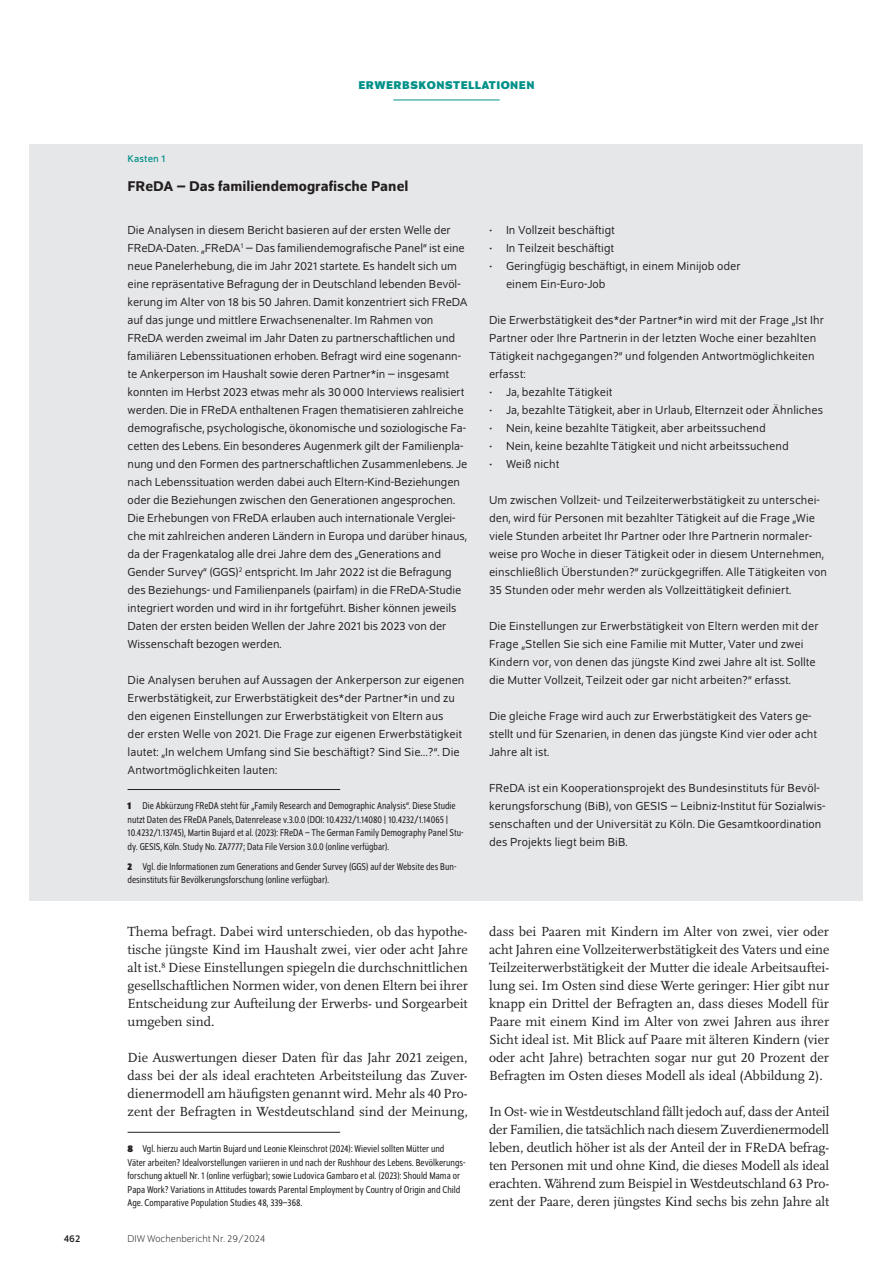
<style>
.page{position:relative;width:893px;height:1263px;background:#fff}
.page>*{position:absolute;margin:0;border:0;box-sizing:border-box;transform-origin:0 0}
.t1{font:500 15px "Schumpeter";color:#231f20}
.t2{font:13.8px/18px "Scala Pro";color:#231f20;text-align:justify}
.t3{font:12.3px/18px "Schumpeter Blond";letter-spacing:.005em;color:#231f20}
.t4{font:700 12px "Schumpeter";letter-spacing:.04em;color:#009188}
.t5{font:semi-condensed 10.5px/13.5px "Schumpeter Blond";color:#231f20}
.t6{font:300 10.5px "Schumpeter";color:#231f20}
.t7{font:10.5px "Schumpeter";letter-spacing:.01em;color:#009188}
.t8{font:10.5px "Schumpeter";color:#231f20}
.s1{font-family:"Schumpeter";font-weight:700}
</style>
<div class="page">
<hr style="left:393px;top:100px;width:107px;height:1px;background:#009188">
<hr style="left:128px;top:1132px;width:212px;height:1px;background:#231f20">
<div style="left:30px;top:144px;width:833px;height:756px;background:#e6e7e9"></div>
<hr style="left:128px;top:789px;width:212px;height:1px;background:#231f20">
<p class="t4" style="left:358px;top:79px;width:178px">ERWERBSKONSTELLATIONEN</p>
<p class="t7" style="left:128px;top:153px;width:39px">Kasten 1</p>
<p class="t1" style="left:128px;top:178px;width:282px">FReDA – Das familiendemografische Panel</p>
<p class="t3" style="left:128px;top:221px;width:342px">Die Analysen in diesem Bericht basieren auf der ersten Welle der FReDA-Daten. „FReDA<sup>1</sup> – Das familiendemografische Panel“ ist eine neue Panelerhebung, die im Jahr 2021 startete. Es handelt sich um eine repräsentative Befragung der in Deutschland lebenden Bevöl&shy;kerung im Alter von 18 bis 50 Jahren. Damit konzentriert sich FReDA auf das junge und mittlere Erwachsenenalter. Im Rahmen von FReDA werden zweimal im Jahr Daten zu partnerschaftlichen und familiären Lebenssituationen erhoben. Befragt wird eine sogenann&shy;te Ankerperson im Haushalt sowie deren Partner*in – insgesamt konnten im Herbst 2023 etwas mehr als 30000 Interviews realisiert werden. Die in FReDA enthaltenen Fragen thematisieren zahlreiche demografische, psychologische, ökonomische und soziologische Fa&shy;cetten des Lebens. Ein besonderes Augenmerk gilt der Familienpla&shy;nung und den Formen des partnerschaftlichen Zusammenlebens. Je nach Lebenssituation werden dabei auch Eltern-Kind-Beziehungen oder die Beziehungen zwischen den Generationen angesprochen.<br>Die Erhebungen von FReDA erlauben auch internationale Verglei&shy;che mit zahlreichen anderen Ländern in Europa und darüber hinaus, da der Fragenkatalog alle drei Jahre dem des „Generations and Gender Survey“ (GGS)<sup>2</sup> entspricht. Im Jahr 2022 ist die Befragung des Beziehungs- und Familienpanels (pairfam) in die FReDA-Studie integriert worden und wird in ihr fortgeführt. Bisher können jeweils Daten der ersten beiden Wellen der Jahre 2021 bis 2023 von der Wissenschaft bezogen werden.</p>
<p class="t3" style="left:128px;top:671px;width:338px">Die Analysen beruhen auf Aussagen der Ankerperson zur eigenen Erwerbstätigkeit, zur Erwerbstätigkeit des*der Partner*in und zu den eigenen Einstellungen zur Erwerbstätigkeit von Eltern aus<br>der ersten Welle von 2021. Die Frage zur eigenen Erwerbstätigkeit lautet: „In welchem Umfang sind Sie beschäftigt? Sind Sie…?“. Die Antwortmöglichkeiten lauten:</p>
<p class="t5" style="left:128px;top:799px;width:337px"><span class="s1">1</span> Die Abkürzung FReDA steht für „Family Research and Demographic Analysis“. Diese Studie nutzt Daten des FReDA Panels, Datenrelease v.3.0.0 (DOI: 10.4232/1.14080 | 10.4232/1.14065 | 10.4232/1.13745), Martin Bujard et al. (2023): FReDA – The German Family Demography Panel Stu&shy;dy. GESIS, Köln. Study No. ZA7777; Data File Version 3.0.0 (online verfügbar).</p>
<p class="t5" style="left:128px;top:860px;width:330px"><span class="s1">2</span> Vgl. die Informationen zum Generations and Gender Survey (GGS) auf der Website des Bun&shy;desinstituts für Bevölkerungsforschung (online verfügbar).</p>
<p class="t2" style="left:128px;top:922px;width:342px">Thema befragt. Dabei wird unterschieden, ob das hypothe&shy;tische jüngste Kind im Haushalt zwei, vier oder acht Jahre alt ist.<sup>8</sup> Diese Einstellungen spiegeln die durchschnittlichen gesellschaftlichen Normen wider, von denen Eltern bei ihrer Entscheidung zur Aufteilung der Erwerbs- und Sorgearbeit umgeben sind.</p>
<p class="t2" style="left:128px;top:1048px;width:342px">Die Auswertungen dieser Daten für das Jahr 2021 zeigen, dass bei der als ideal erachteten Arbeitsteilung das Zuver&shy;dienermodell am häufigsten genannt wird. Mehr als 40 Pro&shy;zent der Befragten in Westdeutschland sind der Meinung,</p>
<p class="t5" style="left:128px;top:1142px;width:340px"><span class="s1">8</span> Vgl. hierzu auch Martin Bujard und Leonie Kleinschrot (2024): Wieviel sollten Mütter und<br>Väter arbeiten? Idealvorstellungen variieren in und nach der Rushhour des Lebens. Bevölkerungs&shy;forschung aktuell Nr. 1 (online verfügbar); sowie Ludovica Gambaro et al. (2023): Should Mama or Papa Work? Variations in Attitudes towards Parental Employment by Country of Origin and Child Age. Comparative Population Studies 48, 339–368.</p>
<p class="t8" style="left:64px;top:1233px;width:18px">462</p>
<p class="t6" style="left:128px;top:1234px;width:139px">DIW Wochenbericht Nr. 29/2024</p>
<p class="t3" style="left:489px;top:221px;width:127px">• In Vollzeit beschäftigt</p>
<p class="t3" style="left:489px;top:239px;width:127px">• In Teilzeit beschäftigt</p>
<p class="t3" style="left:506px;top:257px;width:236px;text-indent:-17px">• Geringfügig beschäftigt, in einem Minijob oder einem Ein-Euro-Job</p>
<p class="t3" style="left:489px;top:311px;width:337px">Die Erwerbstätigkeit des*der Partner*in wird mit der Frage „Ist Ihr Partner oder Ihre Partnerin in der letzten Woche einer bezahlten Tätigkeit nachgegangen?“ und folgenden Antwortmöglichkeiten erfasst:</p>
<p class="t3" style="left:489px;top:383px;width:125px">• Ja, bezahlte Tätigkeit</p>
<p class="t3" style="left:489px;top:401px;width:336px">• Ja, bezahlte Tätigkeit, aber in Urlaub, Elternzeit oder Ähnliches</p>
<p class="t3" style="left:489px;top:419px;width:278px">• Nein, keine bezahlte Tätigkeit, aber arbeitssuchend</p>
<p class="t3" style="left:489px;top:437px;width:301px">• Nein, keine bezahlte Tätigkeit und nicht arbeitssuchend</p>
<p class="t3" style="left:489px;top:455px;width:72px">• Weiß nicht</p>
<p class="t3" style="left:489px;top:491px;width:340px">Um zwischen Vollzeit- und Teilzeiterwerbstätigkeit zu unterschei&shy;den, wird für Personen mit bezahlter Tätigkeit auf die Frage „Wie viele Stunden arbeitet Ihr Partner oder Ihre Partnerin normaler&shy;weise pro Woche in dieser Tätigkeit oder in diesem Unternehmen, einschließlich Überstunden?“ zurückgegriffen. Alle Tätigkeiten von 35 Stunden oder mehr werden als Vollzeittätigkeit definiert.</p>
<p class="t3" style="left:489px;top:617px;width:331px">Die Einstellungen zur Erwerbstätigkeit von Eltern werden mit der Frage „Stellen Sie sich eine Familie mit Mutter, Vater und zwei Kindern vor, von denen das jüngste Kind zwei Jahre alt ist. Sollte die Mutter Vollzeit, Teilzeit oder gar nicht arbeiten?“ erfasst.</p>
<p class="t3" style="left:489px;top:708px;width:330px">Die gleiche Frage wird auch zur Erwerbstätigkeit des Vaters ge&shy;stellt und für Szenarien, in denen das jüngste Kind vier oder acht<br>Jahre alt ist.</p>
<p class="t3" style="left:489px;top:780px;width:338px">FReDA ist ein Kooperationsprojekt des Bundesinstituts für Bevöl&shy;kerungsforschung (BiB), von GESIS – Leibniz-Institut für Sozialwis&shy;senschaften und der Universität zu Köln. Die Gesamtkoordination des Projekts liegt beim BiB.</p>
<p class="t2" style="left:489px;top:922px;width:342px">dass bei Paaren mit Kindern im Alter von zwei, vier oder acht Jahren eine Vollzeiterwerbstätigkeit des Vaters und eine Teilzeiterwerbstätigkeit der Mutter die ideale Arbeitsauftei&shy;lung sei. Im Osten sind diese Werte geringer: Hier gibt nur knapp ein Drittel der Befragten an, dass dieses Modell für Paare mit einem Kind im Alter von zwei Jahren aus ihrer Sicht ideal ist. Mit Blick auf Paare mit älteren Kindern (vier oder acht Jahre) betrachten sogar nur gut 20 Prozent der Befragten im Osten dieses Modell als ideal (Abbildung 2).</p>
<p class="t2" style="left:489px;top:1102px;width:342px">In Ost- wie in Westdeutschland fällt jedoch auf, dass der Anteil der Familien, die tatsächlich nach diesem Zuverdienermodell leben, deutlich höher ist als der Anteil der in FReDA befrag&shy;ten Personen mit und ohne Kind, die dieses Modell als ideal erachten. Während zum Beispiel in Westdeutschland 63 Pro&shy;zent der Paare, deren jüngstes Kind sechs bis zehn Jahre alt</p>
</div>
